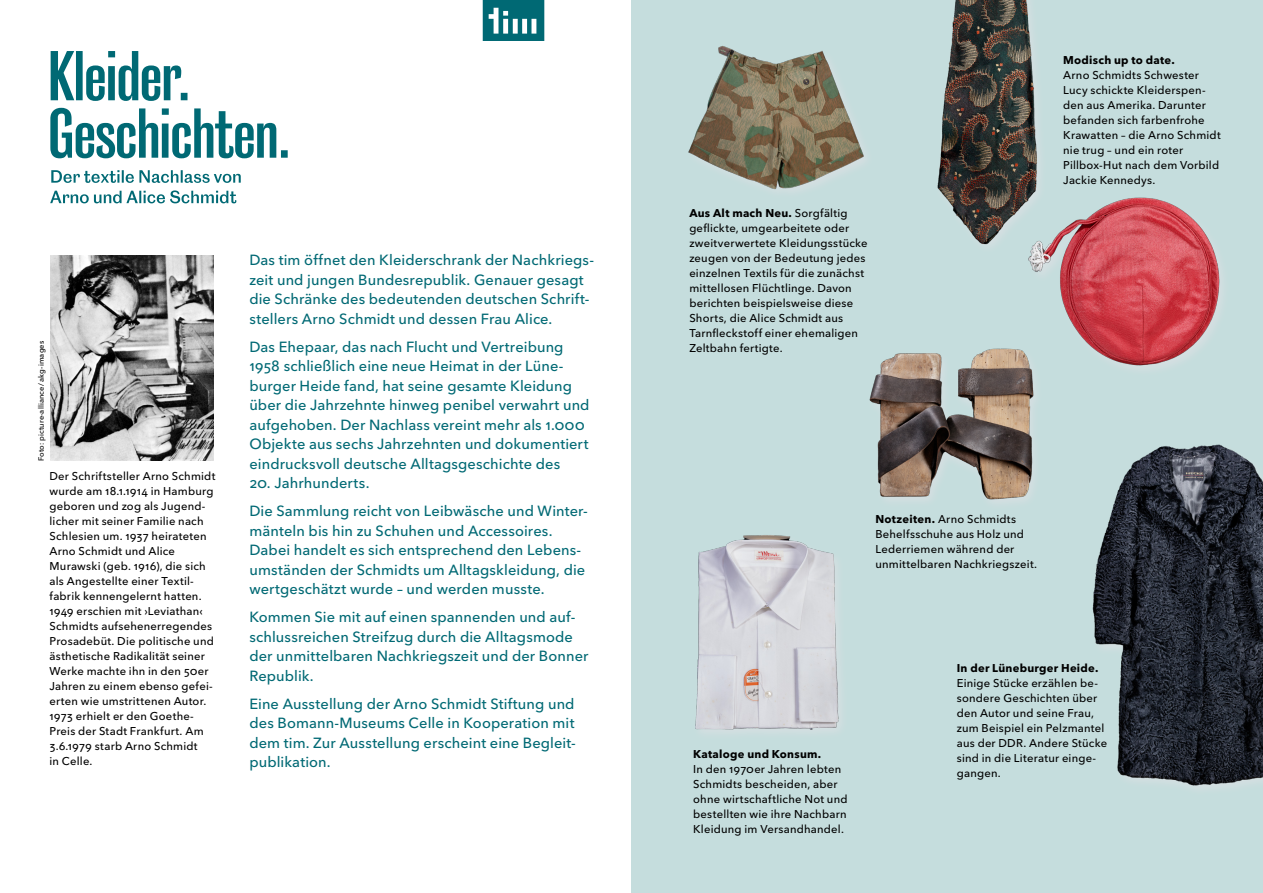
<style>
.page{position:relative;width:1263px;height:893px;background:#fff}
.page>*{position:absolute;margin:0;border:0;box-sizing:border-box;transform-origin:0 0}
.t1{font:500 14.7px/19.5px "Avenir Next LT Pro";letter-spacing:.005em;color:#006974}
.t2{font:500 11.25px/15px "Avenir Next LT Pro";letter-spacing:.02em;color:#000}
.t3{font:700 11.25px "Avenir Next LT Pro";letter-spacing:.025em;color:#000}
.t4{font:500 7.5px "Avenir Next LT Pro";letter-spacing:.01em;color:#000}
.s1{font-weight:700}
</style>
<div class="page">
<div style="left:631px;top:0;width:632px;height:893px;background:#c5dddd"></div>
<svg style="left:483px;top:0;width:61px;height:41px;background:#2f848d"></svg>
<img style="left:1030px;top:197px;width:192px;height:172px">
<img style="left:1092px;top:444px;width:171px;height:344px">
<img style="left:688px;top:46px;width:177px;height:145px">
<img style="left:937px;top:0;width:119px;height:264px">
<img style="left:695px;top:535px;width:145px;height:197px">
<img style="left:50px;top:255px;width:164px;height:206px">
<img style="left:869px;top:337px;width:187px;height:165px">
<svg style="left:50px;top:108px;width:238px;height:50px"></svg>
<svg style="left:51px;top:51px;width:136px;height:50px"></svg>
<svg style="left:50px;top:190px;width:186px;height:13px"></svg>
<svg style="left:51px;top:170px;width:190px;height:13px"></svg>
<p class="t4" style="left:37px;top:461px;width:121px;rotate:-90deg">Foto: picture-alliance / akg-images</p>
<p class="t2" style="left:50px;top:469px;width:167px">Der Schriftsteller Arno Schmidt wurde am 18.1.1914 in Hamburg geboren und zog als Jugend&shy;licher mit seiner Familie nach<br>Schlesien um. 1937 heirateten<br>Arno Schmidt und Alice<br>Murawski (geb. 1916), die sich als Angestellte einer Textil&shy;fabrik kennengelernt hatten.<br>1949 erschien mit ›Leviathan‹<br>Schmidts aufsehenerregendes<br>Prosadebüt. Die politische und ästhetische Radikalität seiner<br>Werke machte ihn in den 50er<br>Jahren zu einem ebenso gefei&shy;erten wie umstrittenen Autor.<br>1973 erhielt er den Goethe-<br>Preis der Stadt Frankfurt. Am<br>3.6.1979 starb Arno Schmidt<br>in Celle.</p>
<h1 class="t1" style="left:249px;top:250px;width:346px">Das tim öffnet den Kleiderschrank der Nachkriegs&shy;zeit und jungen Bundesrepublik. Genauer gesagt die Schränke des bedeutenden deutschen Schrift&shy;stellers Arno Schmidt und dessen Frau Alice.</h1>
<p class="t1" style="left:249px;top:337px;width:342px">Das Ehepaar, das nach Flucht und Vertreibung 1958 schließlich eine neue Heimat in der Lüne&shy;burger Heide fand, hat seine gesamte Kleidung über die Jahrzehnte hinweg penibel verwahrt und aufgehoben. Der Nachlass vereint mehr als 1.000<br>Objekte aus sechs Jahrzehnten und dokumentiert eindrucksvoll deutsche Alltagsgeschichte des</p>
<h1 class="t1" style="left:249px;top:469px;width:340px;line-height:28px">20. Jahrhunderts.<br>Die Sammlung reicht von Leibwäsche und Winter-</h1>
<h1 class="t1" style="left:249px;top:521px;width:337px">mänteln bis hin zu Schuhen und Accessoires.<br>Dabei handelt es sich entsprechend den Lebens&shy;umständen der Schmidts um Alltagskleidung, die wertgeschätzt wurde – und werden musste.</h1>
<h1 class="t1" style="left:249px;top:607px;width:341px">Kommen Sie mit auf einen spannenden und auf&shy;schlussreichen Streifzug durch die Alltagsmode der unmittelbaren Nachkriegszeit und der Bonner Republik.</h1>
<h1 class="t1" style="left:249px;top:694px;width:327px;text-align:justify">Eine Ausstellung der Arno Schmidt Stiftung und des Bomann-Museums Celle in Kooperation mit dem tim. Zur Ausstellung erscheint eine Begleit&shy;publikation.</h1>
<p class="t2" style="left:689px;top:205px;width:180px"><span class="s1">Aus Alt mach Neu.</span> Sorgfältig geflickte, umgearbeitete oder zweitverwertete Kleidungsstücke zeugen von der Bedeutung jedes einzelnen Textils für die zunächst mittellosen Flüchtlinge. Davon berichten beispielsweise diese<br>Shorts, die Alice Schmidt aus<br>Tarnfleckstoff einer ehemaligen<br>Zeltbahn fertigte.</p>
<p class="t3" style="left:1063px;top:53px;width:113px">Modisch up to date.</p>
<p class="t2" style="left:1063px;top:67px;width:159px">Arno Schmidts Schwester<br>Lucy schickte Kleiderspen&shy;den aus Amerika. Darunter befanden sich farbenfrohe<br>Krawatten – die Arno Schmidt nie trug – und ein roter<br>Pillbox-Hut nach dem Vorbild<br>Jackie Kennedys.</p>
<p class="t2" style="left:875px;top:511px;width:163px"><span class="s1">Notzeiten.</span> Arno Schmidts<br>Behelfsschuhe aus Holz und<br>Lederriemen während der unmittelbaren Nachkriegszeit.</p>
<p class="t3" style="left:693px;top:747px;width:130px">Kataloge und Konsum.</p>
<p class="t2" style="left:693px;top:762px;width:156px">In den 1970er Jahren lebten<br>Schmidts bescheiden, aber ohne wirtschaftliche Not und bestellten wie ihre Nachbarn<br>Kleidung im Versandhandel.</p>
<p class="t3" style="left:957px;top:661px;width:143px">In der Lüneburger Heide.</p>
<p class="t2" style="left:957px;top:675px;width:152px">Einige Stücke erzählen be&shy;sondere Geschichten über den Autor und seine Frau, zum Beispiel ein Pelzmantel aus der DDR. Andere Stücke sind in die Literatur einge&shy;gangen.</p>
</div>
